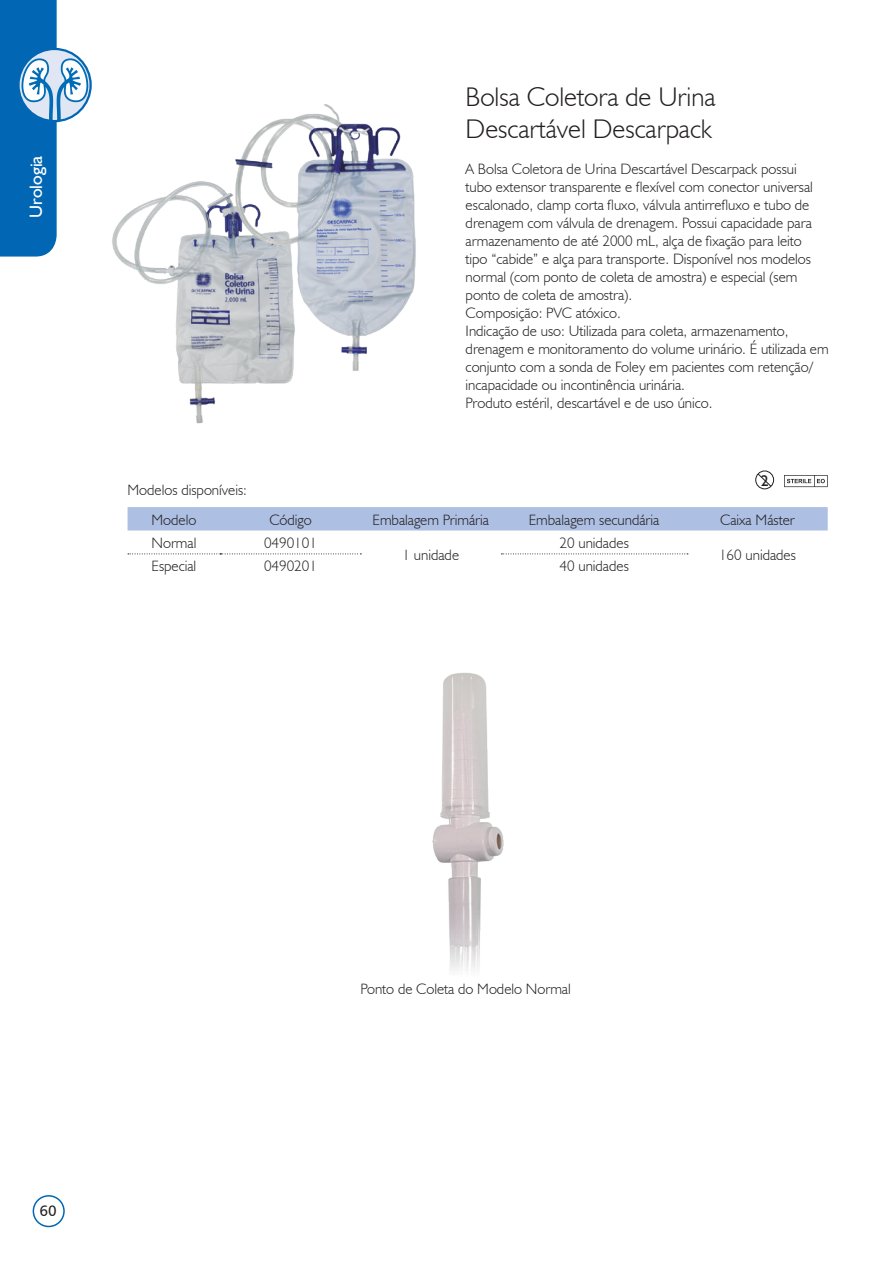
<style>
.page{position:relative;width:893px;height:1263px;background:#fff}
.page>*{position:absolute;margin:0;border:0;box-sizing:border-box;transform-origin:0 0}
.titulos{font:300 27px/32.4px "Humanist 521 BT";color:#231f20}
.t1{font:18px "Humanist 521 BT";color:#fff}
.texto{font:300 15px/18px "Humanist 521 BT";color:#231f20}
.t2{font:15px "Humanist 521 BT";color:#231f20}
.t3{font:15px "Humanist 777 BT Roman B";color:#231f20}
.s1{font-size:15.6px}
</style>
<div class="page">
<div style="left:128px;top:507px;width:700px;height:23px;background:#adbfe2"></div>
<svg style="left:128px;top:553px;width:233px;height:1px"></svg>
<svg style="left:501px;top:553px;width:187px;height:1px"></svg>
<svg style="left:784px;top:475px;width:44px;height:12px"></svg>
<div style="left:755px;top:471px;width:19px;height:18px;border:1px solid #231f20;border-radius:50%"></div>
<svg style="left:757px;top:473px;width:15px;height:14px"></svg>
<div style="left:33px;top:1195px;width:32px;height:32px;border:2px solid #0166b3;border-radius:50%"></div>
<svg style="left:0;top:0;width:91px;height:257px"></svg>
<div style="left:17px;top:48px;width:75px;height:74px;border:2px solid #0166b3;border-radius:50%"></div>
<img style="left:112px;top:104px;width:304px;height:320px">
<img style="left:432px;top:673px;width:72px;height:298px">
<p class="t1" style="left:25px;top:218px;width:64px;rotate:-90deg">Urologia</p>
<p class="texto" style="left:128px;top:481px;width:121px">Modelos disponíveis:</p>
<p class="titulos" style="left:466px;top:80px;width:251px">Bolsa Coletora de Urina<br>Descartável Descarpack</p>
<p class="texto" style="left:466px;top:160px;width:349px">A Bolsa Coletora de Urina Descartável Descarpack possui tubo extensor transparente e flexível com conector universal escalonado, clamp corta fluxo, válvula antirrefluxo e tubo de drenagem com válvula de drenagem. Possui capacidade para armazenamento de até 2000 mL, alça de fixação para leito tipo “cabide” e alça para transporte. Disponível nos modelos normal (com ponto de coleta de amostra) e especial (sem ponto de coleta de amostra).</p>
<p class="texto" style="left:466px;top:304px;width:157px">Composição: PVC atóxico.</p>
<p class="texto" style="left:466px;top:322px;width:365px">Indicação de uso: Utilizada para coleta, armazenamento, drenagem e monitoramento do volume urinário. É utilizada em conjunto com a sonda de Foley em pacientes com retenção/ incapacidade ou incontinência urinária.</p>
<p class="texto" style="left:466px;top:394px;width:248px">Produto estéril, descartável e de uso único.</p>
<p class="t2" style="left:734px;top:471px;width:36px">N <span class="s1">2</span></p>
<p class="texto" style="left:152px;top:510px;width:46px">Modelo</p>
<p class="texto" style="left:269px;top:510px;width:44px">Código</p>
<p class="texto" style="left:373px;top:510px;width:118px">Embalagem Primária</p>
<p class="texto" style="left:529px;top:510px;width:132px">Embalagem secundária</p>
<p class="texto" style="left:720px;top:510px;width:76px">Caixa Máster</p>
<p class="texto" style="left:151px;top:533px;width:46px">Normal</p>
<p class="texto" style="left:264px;top:533px;width:55px">0490101</p>
<p class="texto" style="left:403px;top:545px;width:58px">1 unidade</p>
<p class="texto" style="left:559px;top:533px;width:71px">20 unidades</p>
<p class="texto" style="left:719px;top:545px;width:78px">160 unidades</p>
<p class="texto" style="left:152px;top:557px;width:46px">Especial</p>
<p class="texto" style="left:264px;top:557px;width:55px">0490201</p>
<p class="texto" style="left:559px;top:557px;width:71px">40 unidades</p>
<p class="t3" style="left:40px;top:1202px;width:19px">60</p>
<p class="texto" style="left:360px;top:979px;width:212px">Ponto de Coleta do Modelo Normal</p>
</div>
